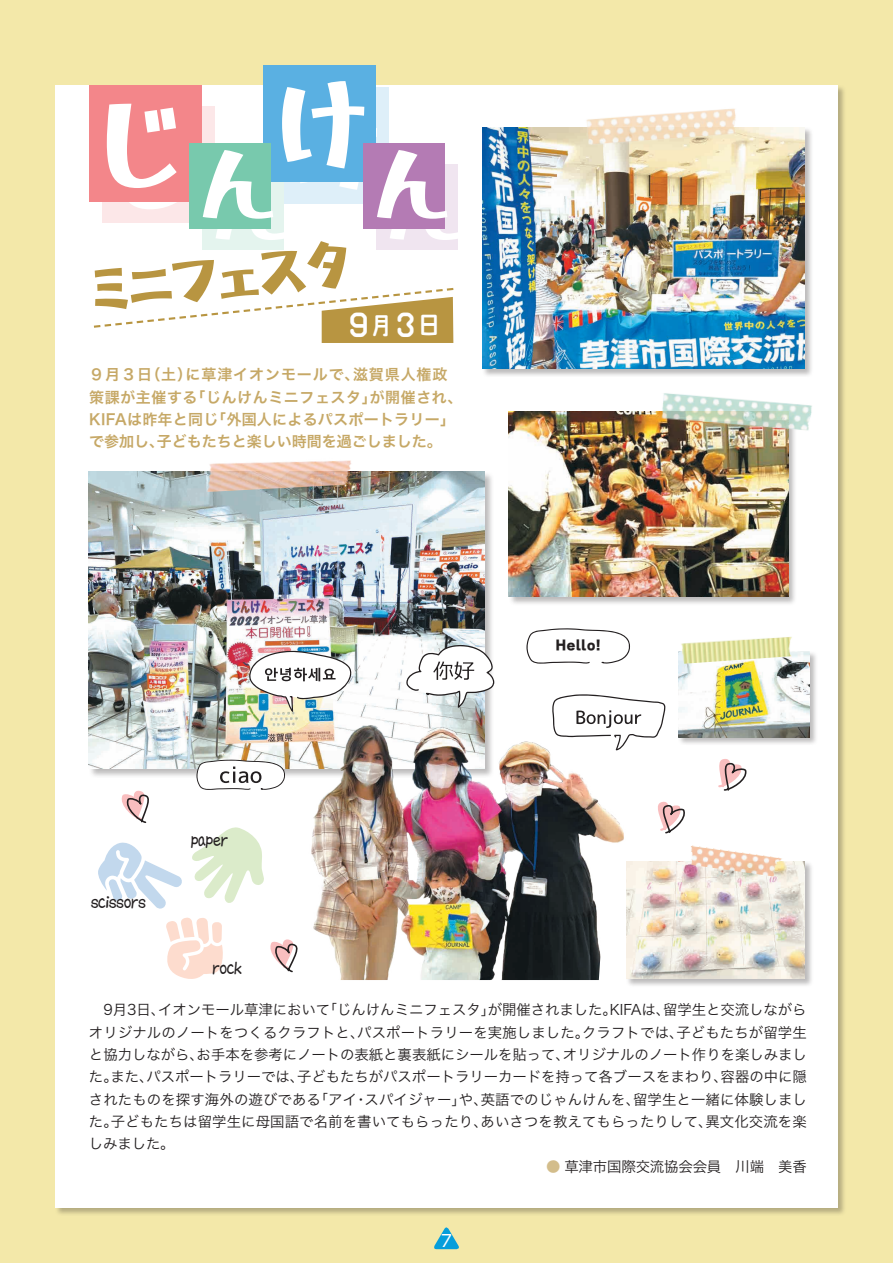
<style>
.page{position:relative;width:893px;height:1263px;background:#f3e8a9}
.page>*{position:absolute;margin:0;border:0;box-sizing:border-box;transform-origin:0 0}
.t1{font:102.9px "Otomanopee One";color:#fff}
.t2{font:82.95px "Otomanopee One";color:#fff}
.t3{font:55.5px "Otomanopee One";color:#b89541}
.t4{font:33.6px "TA kokoro no 2";color:#fff}
.t5{font:16.5px "UD Shin Go Pro";color:#fff}
.t6{font:15px/22.4px "Hira Kaku Pro W6";letter-spacing:.015em;color:#c6a866}
.t7{font:14.4px/22.4px "Hira Kaku Pro W3";letter-spacing:.005em;color:#231f20;text-align:justify}
.t8{font:14.4px "mikachan PB";letter-spacing:.015em;color:#231f20}
.t9{font:13.2px "Wanpaku Ruika 08";letter-spacing:.02em;color:#231f20}
.s1{font-size:24px}
.s2{font-size:25.5px}
.s3{color:#d3bd8b}
</style>
<div class="page">
<div style="left:55px;top:85px;width:783px;height:1122px;background:#fff"></div>
<svg style="left:192px;top:827px;width:72px;height:76px"></svg>
<svg style="left:166px;top:917px;width:57px;height:62px"></svg>
<div style="left:678px;top:651px;width:140px;height:95px;background:#231f20;opacity:.3"></div>
<img style="left:678px;top:651px;width:131px;height:86px">
<img style="left:678px;top:636px;width:119px;height:28px">
<div style="left:482px;top:127px;width:331px;height:251px;background:#231f20;opacity:.3"></div>
<img style="left:482px;top:127px;width:322px;height:242px">
<div style="left:508px;top:411px;width:289px;height:195px;background:#231f20;opacity:.3"></div>
<img style="left:509px;top:412px;width:279px;height:184px">
<div style="left:626px;top:861px;width:187px;height:126px;background:#231f20;opacity:.3"></div>
<img style="left:638px;top:861px;width:166px;height:117px">
<div style="left:88px;top:471px;width:406px;height:307px;background:#231f20;opacity:.3"></div>
<img style="left:89px;top:472px;width:396px;height:296px">
<img style="left:289px;top:713px;width:349px;height:267px">
<img style="left:583px;top:108px;width:158px;height:40px">
<img style="left:197px;top:460px;width:158px;height:32px">
<img style="left:684px;top:845px;width:100px;height:32px">
<img style="left:658px;top:393px;width:154px;height:41px">
<svg style="left:526px;top:628px;width:104px;height:36px"></svg>
<img style="left:248px;top:650px;width:106px;height:62px">
<svg style="left:406px;top:645px;width:89px;height:63px"></svg>
<svg style="left:196px;top:759px;width:92px;height:31px"></svg>
<svg style="left:552px;top:694px;width:113px;height:56px"></svg>
<svg style="left:658px;top:801px;width:29px;height:48px"></svg>
<svg style="left:718px;top:759px;width:29px;height:32px"></svg>
<svg style="left:270px;top:935px;width:31px;height:45px"></svg>
<svg style="left:98px;top:790px;width:84px;height:119px"></svg>
<div style="left:102px;top:106px;width:112px;height:117px;background:#fce7e8"></div>
<div style="left:276px;top:87px;width:112px;height:117px;background:#deeff9"></div>
<div style="left:202px;top:164px;width:81px;height:86px;background:#e4f4ee"></div>
<div style="left:376px;top:164px;width:82px;height:86px;background:#f0e5f0"></div>
<div style="left:89px;top:85px;width:113px;height:116px;background:#f3868a"></div>
<div style="left:264px;top:65px;width:112px;height:117px;background:#5ab0e2"></div>
<div style="left:189px;top:143px;width:82px;height:85px;background:#78c9ad"></div>
<div style="left:363px;top:143px;width:82px;height:85px;background:#b47bb4"></div>
<svg style="left:93px;top:288px;width:361px;height:55px"></svg>
<svg style="left:434px;top:1227px;width:25px;height:22px"></svg>
<h1 class="t1" style="left:102px;top:70px;width:267px">じ け</h1>
<h1 class="t1" style="left:114px;top:91px;width:267px">じ け</h1>
<h2 class="t2" style="left:200px;top:133px;width:251px">ん ん</h2>
<h2 class="t2" style="left:213px;top:155px;width:251px">ん ん</h2>
<h3 class="t3" style="left:88px;top:256px;width:261px;rotate:-6deg">ミニフェスタ</h3>
<h3 class="t4" style="left:347px;top:308px;width:96px">9<span class="s1">月</span>3<span class="s2">日</span></h3>
<p class="t6" style="left:89px;top:363px;width:375px">９月３日（土）に草津イオンモールで、滋賀県人権政策課が主催する「じんけんミニフェスタ」が開催され、<br>KIFAは昨年と同じ「外国人によるパスポートラリー」で参加し、子どもたちと楽しい時間を過ごしました。</p>
<p class="t8" style="left:91px;top:895px;width:56px">scissors</p>
<p class="t8" style="left:191px;top:833px;width:38px">paper</p>
<p class="t8" style="left:213px;top:961px;width:31px">rock</p>
<p class="t9" style="left:555px;top:638px;width:47px">Hello!</p>
<p class="t7" style="left:89px;top:998px;width:719px;text-indent:14px">9月3日、イオンモール草津において「じんけんミニフェスタ」が開催されました。KIFAは、留学生と交流しながらオリジナルのノートをつくるクラフトと、パスポートラリーを実施しました。クラフトでは、子どもたちが留学生と協力しながら、お手本を参考にノートの表紙と裏表紙にシールを貼って、オリジナルのノート作りを楽しみました。また、パスポートラリーでは、子どもたちがパスポートラリーカードを持って各ブースをまわり、容器の中に隠されたものを探す海外の遊びである「アイ・スパイジャー」や、英語でのじゃんけんを、留学生と一緒に体験しました。子どもたちは留学生に母国語で名前を書いてもらったり、あいさつを教えてもらったりして、異文化交流を楽しみました。</p>
<p class="t7" style="left:546px;top:1154px;width:262px"><span class="s3">●</span> 草津市国際交流協会会員　川端　美香</p>
<p class="t5" style="left:441px;top:1227px;width:12px">7</p>
</div>
